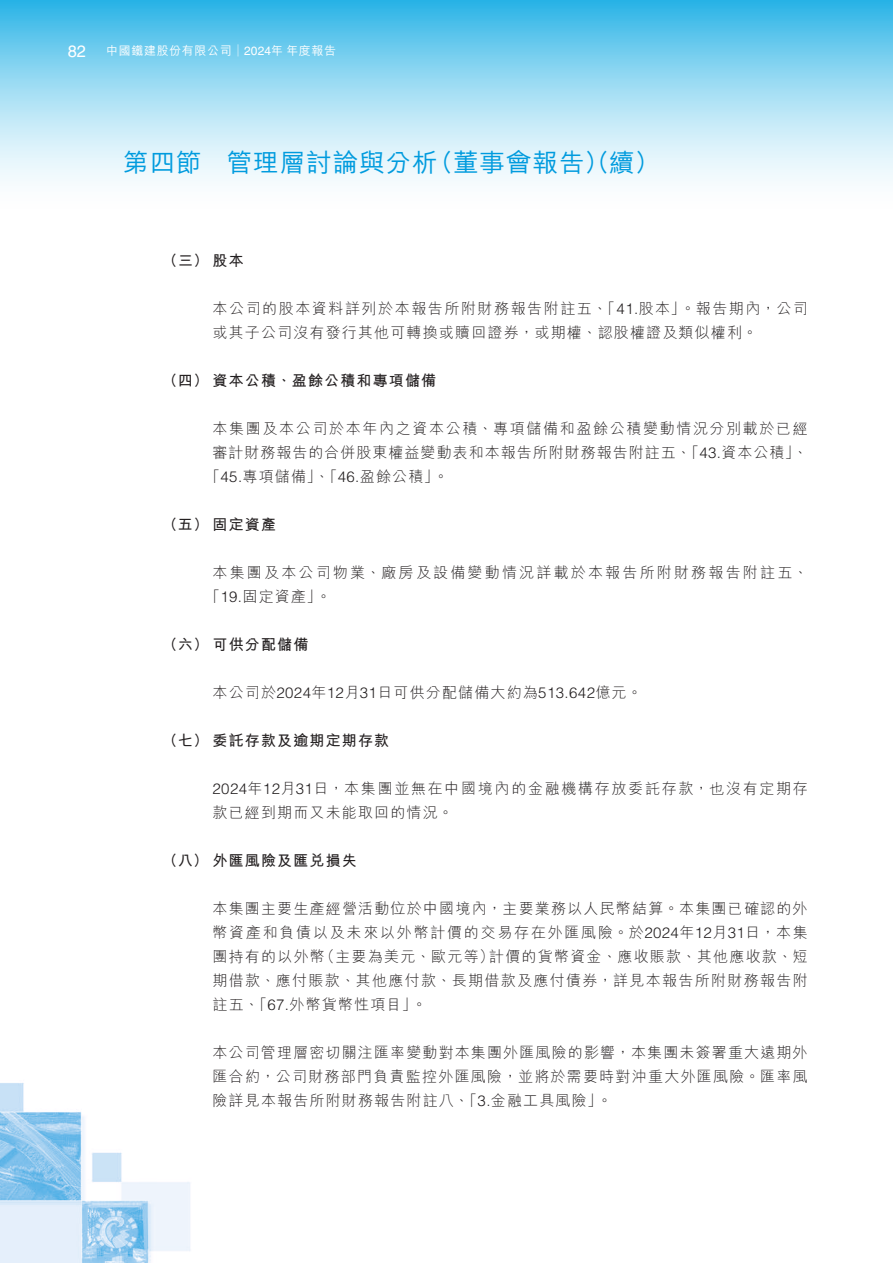
<style>
.page{position:relative;width:893px;height:1263px;background:#fff}
.page>*{position:absolute;margin:0;border:0;box-sizing:border-box;transform-origin:0 0}
.t1{font:500 25.5px "M Hei HK";letter-spacing:.04em;color:#009bde}
.t2{font:300 15px/24px "M Hei HK";letter-spacing:.085em;color:#231f20;text-align:justify}
.t3{font:700 15px "M Hei HK";letter-spacing:.08em;color:#231f20}
.t4{font:300 15px/24px "M Hei HK";letter-spacing:.115em;color:#231f20}
.t5{font:300 15px/24px "M Hei HK";letter-spacing:.145em;color:#231f20}
.t6{font:300 15px "M Hei HK";letter-spacing:.065em;color:#231f20}
.t7{font:300 15px "M Hei HK";letter-spacing:.11em;color:#231f20}
.t8{font:500 12px "M Hei HK";letter-spacing:.05em;color:#fff}
.s1{font-family:"Helvetica LT Std";font-weight:400;font-size:16.5px}
.s2{font-family:"Helvetica LT Std";font-weight:400}
.s3{font-family:"Helvetica LT Std"}
</style>
<div class="page">
<img style="left:0;top:1083px;width:190px;height:180px">
<svg style="left:0;top:0;width:893px;height:182px;background:#9cdbf3"></svg>
<p class="t8" style="left:68px;top:42px;width:270px"><span class="s1">82</span> 中國鐵建股份有限公司∣<span class="s2">2024</span>年年度報告</p>
<h1 class="t1" style="left:123px;top:144px;width:538px">第四節 管理層討論與分析（董事會報告）（續）</h1>
<p class="t3" style="left:163px;top:249px;width:83px">（三）股本</p>
<p class="t2" style="left:213px;top:296px;width:597px">本公司的股本資料詳列於本報告所附財務報告附註五、「<span class="s3">41.</span>股本」。報告期內，公司或其子公司沒有發行其他可轉換或贖回證券，或期權、認股權證及類似權利。</p>
<p class="t3" style="left:163px;top:369px;width:275px">（四）資本公積、盈餘公積和專項儲備</p>
<p class="t7" style="left:213px;top:421px;width:597px">本集團及本公司於本年內之資本公積、專項儲備和盈餘公積變動情況分別載於已經</p>
<p class="t6" style="left:213px;top:445px;width:597px">審計財務報告的合併股東權益變動表和本報告所附財務報告附註五、「<span class="s3">43.</span>資本公積」、</p>
<p class="t2" style="left:205px;top:464px;width:245px">「<span class="s3">45.</span>專項儲備」、「<span class="s3">46.</span>盈餘公積」。</p>
<p class="t3" style="left:163px;top:513px;width:115px">（五）固定資產</p>
<p class="t5" style="left:205px;top:560px;width:604px;text-indent:8px">本集團及本公司物業、廠房及設備變動情況詳載於本報告所附財務報告附註五、「<span class="s3">19.</span>固定資產」。</p>
<p class="t3" style="left:163px;top:633px;width:147px">（六）可供分配儲備</p>
<p class="t2" style="left:213px;top:680px;width:431px">本公司於<span class="s3">2024</span>年<span class="s3">12</span>月<span class="s3">31</span>日可供分配儲備大約為<span class="s3">513.642</span>億元。</p>
<p class="t3" style="left:162px;top:729px;width:228px">（七）委託存款及逾期定期存款</p>
<p class="t4" style="left:212px;top:776px;width:597px"><span class="s3">2024</span>年<span class="s3">12</span>月<span class="s3">31</span>日，本集團並無在中國境內的金融機構存放委託存款，也沒有定期存款已經到期而又未能取回的情況。</p>
<p class="t3" style="left:162px;top:849px;width:196px">（八）外匯風險及匯兌損失</p>
<p class="t2" style="left:212px;top:896px;width:597px">本集團主要生產經營活動位於中國境內，主要業務以人民幣結算。本集團已確認的外幣資產和負債以及未來以外幣計價的交易存在外匯風險。於<span class="s3">2024</span>年<span class="s3">12</span>月<span class="s3">31</span>日，本集團持有的以外幣（主要為美元、歐元等）計價的貨幣資金、應收賬款、其他應收款、短期借款、應付賬款、其他應付款、長期借款及應付債券，詳見本報告所附財務報告附註五、「<span class="s3">67.</span>外幣貨幣性項目」。</p>
<p class="t2" style="left:212px;top:1040px;width:597px">本公司管理層密切關注匯率變動對本集團外匯風險的影響，本集團未簽署重大遠期外匯合約，公司財務部門負責監控外匯風險，並將於需要時對沖重大外匯風險。匯率風險詳見本報告所附財務報告附註八、「<span class="s3">3.</span>金融工具風險」。</p>
</div>
